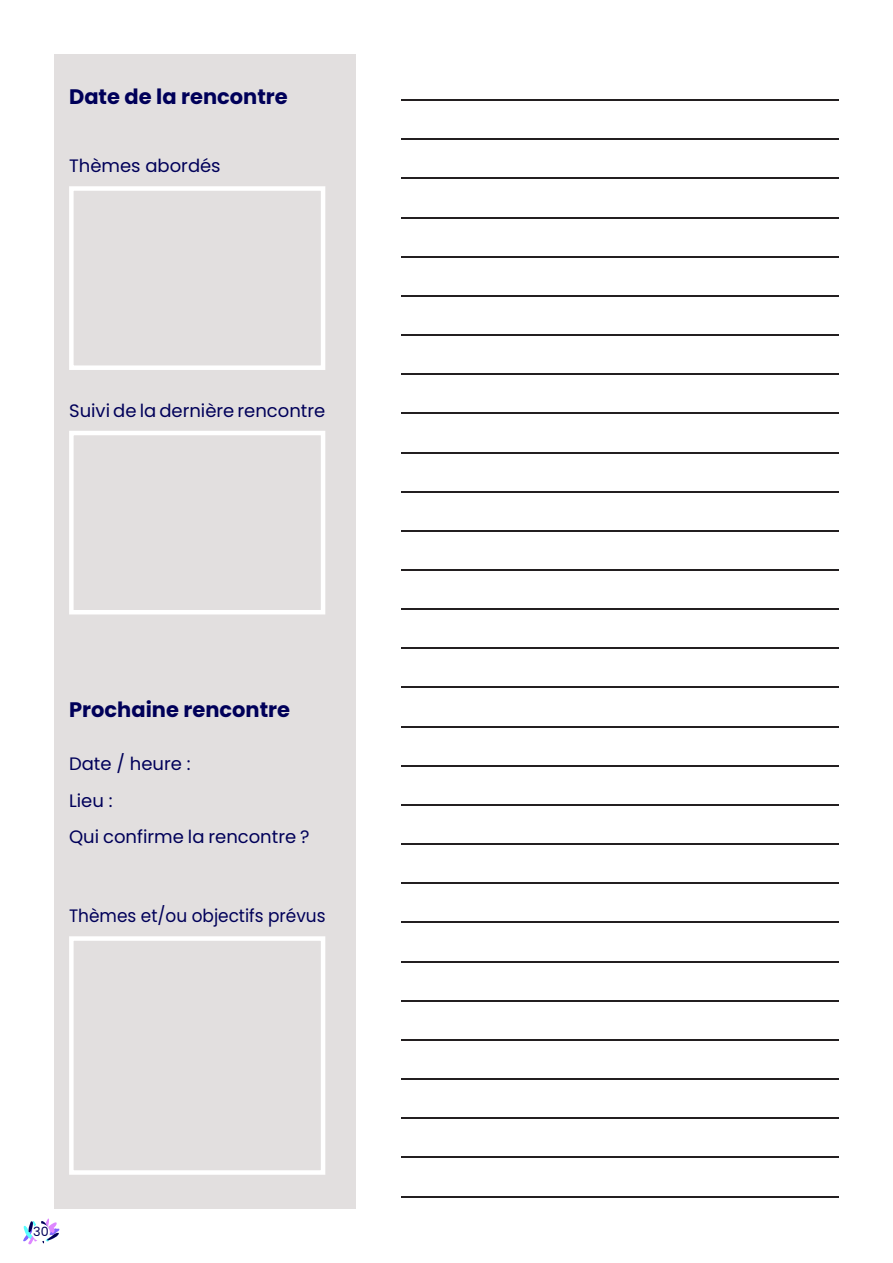
<style>
.page{position:relative;width:893px;height:1263px;background:#fff}
.page>*{position:absolute;margin:0;border:0;box-sizing:border-box;transform-origin:0 0}
.t1{font:700 21px "Poppins";color:#000059}
.t2{font:18px "Poppins";color:#000059}
.t3{font:18px "Poppins";color:#000059;scale:.94 1}
.t4{font:12.75px "Poppins";color:#000059}
</style>
<div class="page">
<svg style="left:23px;top:1218px;width:37px;height:26px"></svg>
<div style="left:32px;top:1223px;width:18px;height:18px;background:#fff;border-radius:50%"></div>
<div style="left:54px;top:54px;width:301px;height:1155px;background:#e2dfdf"></div>
<div style="left:69px;top:186px;width:256px;height:184px;border:4px solid #fff"></div>
<div style="left:69px;top:431px;width:256px;height:183px;border:4px solid #fff"></div>
<div style="left:69px;top:936px;width:256px;height:239px;border:4px solid #fff"></div>
<hr style="left:401px;top:99px;width:437px;height:2px;background:#231f20">
<hr style="left:401px;top:139px;width:437px;height:1px;background:#231f20">
<hr style="left:401px;top:178px;width:437px;height:1px;background:#231f20">
<hr style="left:401px;top:217px;width:437px;height:1px;background:#231f20">
<hr style="left:401px;top:256px;width:437px;height:1px;background:#231f20">
<hr style="left:401px;top:295px;width:437px;height:2px;background:#231f20">
<hr style="left:401px;top:334px;width:437px;height:2px;background:#231f20">
<hr style="left:401px;top:374px;width:437px;height:1px;background:#231f20">
<hr style="left:401px;top:413px;width:437px;height:1px;background:#231f20">
<hr style="left:401px;top:452px;width:437px;height:1px;background:#231f20">
<hr style="left:401px;top:491px;width:437px;height:1px;background:#231f20">
<hr style="left:401px;top:530px;width:437px;height:1px;background:#231f20">
<hr style="left:401px;top:569px;width:437px;height:2px;background:#231f20">
<hr style="left:401px;top:608px;width:437px;height:2px;background:#231f20">
<hr style="left:401px;top:648px;width:437px;height:1px;background:#231f20">
<hr style="left:401px;top:687px;width:437px;height:1px;background:#231f20">
<hr style="left:401px;top:726px;width:437px;height:1px;background:#231f20">
<hr style="left:401px;top:765px;width:437px;height:1px;background:#231f20">
<hr style="left:401px;top:804px;width:437px;height:2px;background:#231f20">
<hr style="left:401px;top:843px;width:437px;height:2px;background:#231f20">
<hr style="left:401px;top:882px;width:437px;height:2px;background:#231f20">
<hr style="left:401px;top:922px;width:437px;height:1px;background:#231f20">
<hr style="left:401px;top:961px;width:437px;height:1px;background:#231f20">
<hr style="left:401px;top:1000px;width:437px;height:1px;background:#231f20">
<hr style="left:401px;top:1039px;width:437px;height:1px;background:#231f20">
<hr style="left:401px;top:1078px;width:437px;height:2px;background:#231f20">
<hr style="left:401px;top:1117px;width:437px;height:2px;background:#231f20">
<hr style="left:401px;top:1157px;width:437px;height:1px;background:#231f20">
<hr style="left:401px;top:1196px;width:437px;height:1px;background:#231f20">
<p class="t1" style="left:69px;top:84px;width:220px">Date de la rencontre</p>
<p class="t2" style="left:69px;top:156px;width:153px">Thèmes abordés</p>
<p class="t2" style="left:69px;top:400px;width:258px">Suivi de la dernière rencontre</p>
<p class="t1" style="left:69px;top:697px;width:223px">Prochaine rencontre</p>
<p class="t2" style="left:69px;top:754px;width:123px">Date / heure :</p>
<p class="t2" style="left:69px;top:790px;width:45px">Lieu :</p>
<p class="t2" style="left:69px;top:826px;width:242px">Qui confirme la rencontre ?</p>
<p class="t3" style="left:69px;top:906px;width:274px">Thèmes et/ou objectifs prévus</p>
<p class="t4" style="left:33px;top:1224px;width:17px">30</p>
</div>
